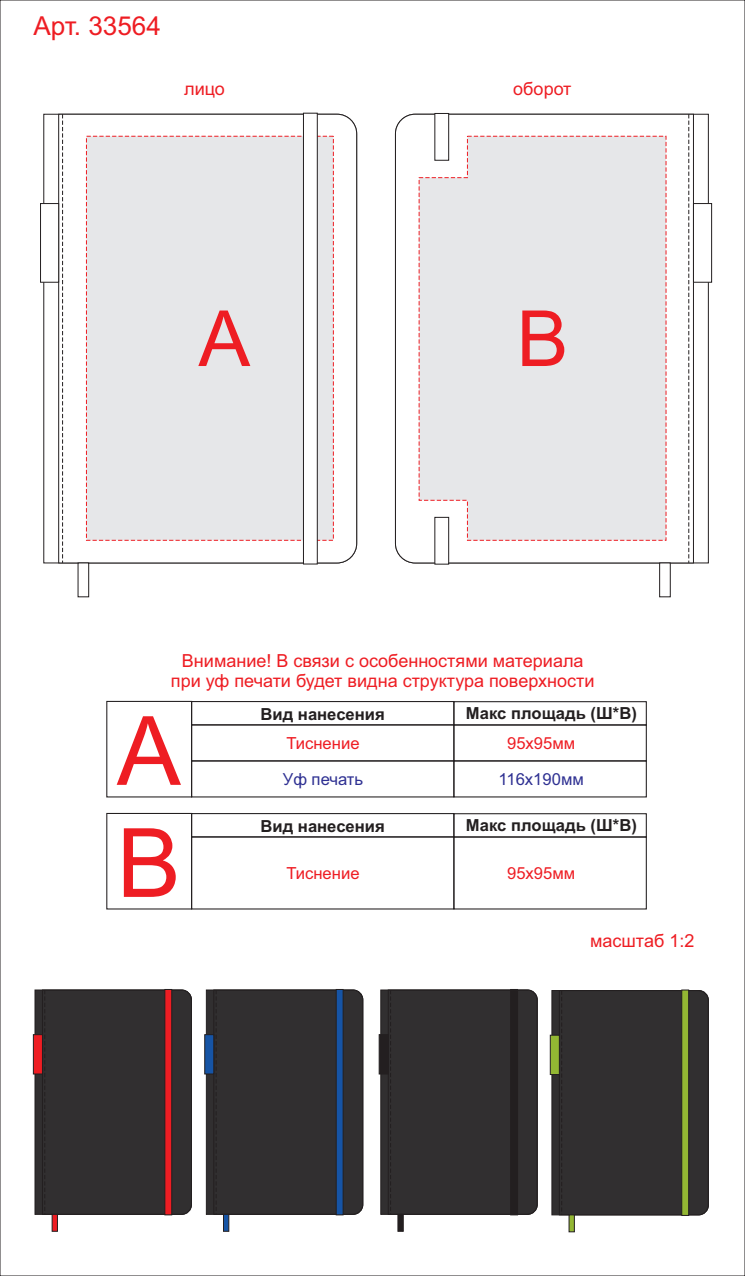
<style>
.page{position:relative;width:745px;height:1276px;background:#fff}
.page>*{position:absolute;margin:0;border:0;box-sizing:border-box;transform-origin:0 0}
.t1{font:95.78px/112px "Arial";color:#ee1d23}
.t2{font:77.47px "Arial";color:#ee1d23}
.t3{font:26.1px "Arial";color:#ee1d23}
.t4{font:18px/20.1px "Arial";color:#ee1d23;text-align:center}
.t5{font:700 16.65px "Arial";color:#231f20}
.t6{font:16.65px "Arial";color:#ee1d23}
.t7{font:16.65px "Arial";color:#2e3092}
</style>
<div class="page">
<svg style="left:63px;top:114px;width:294px;height:449px"></svg>
<svg style="left:395px;top:114px;width:293px;height:449px"></svg>
<div style="left:86px;top:136px;width:247px;height:405px;background:#e6e7e9"></div>
<svg style="left:78px;top:562px;width:11px;height:35px"></svg>
<svg style="left:658px;top:562px;width:12px;height:35px"></svg>
<div style="left:191px;top:701px;width:263px;height:24px;border:1px solid #231f20"></div>
<div style="left:191px;top:813px;width:263px;height:24px;border:1px solid #231f20"></div>
<div style="left:191px;top:724px;width:263px;height:37px;border:1px solid #231f20"></div>
<div style="left:191px;top:836px;width:263px;height:73px;border:1px solid #231f20"></div>
<div style="left:191px;top:760px;width:263px;height:37px;border:1px solid #231f20"></div>
<div style="left:453px;top:701px;width:193px;height:24px;border:1px solid #231f20"></div>
<div style="left:453px;top:813px;width:193px;height:24px;border:1px solid #231f20"></div>
<div style="left:453px;top:724px;width:193px;height:37px;border:1px solid #231f20"></div>
<div style="left:453px;top:836px;width:193px;height:73px;border:1px solid #231f20"></div>
<div style="left:453px;top:760px;width:193px;height:37px;border:1px solid #231f20"></div>
<div style="left:106px;top:701px;width:86px;height:96px;border:1px solid #231f20"></div>
<div style="left:106px;top:813px;width:86px;height:96px;border:1px solid #231f20"></div>
<div style="left:418px;top:136px;width:248px;height:405px;background:#e6e7e9"></div>
<svg style="left:303px;top:113px;width:14px;height:451px"></svg>
<svg style="left:434px;top:113px;width:15px;height:48px"></svg>
<svg style="left:434px;top:517px;width:15px;height:47px"></svg>
<svg style="left:33px;top:989px;width:159px;height:242px;background:#483d3f"></svg>
<svg style="left:204px;top:989px;width:159px;height:242px;background:#3f4044"></svg>
<svg style="left:378px;top:989px;width:159px;height:242px;background:#403e3f"></svg>
<svg style="left:549px;top:989px;width:159px;height:243px;background:#464641"></svg>
<svg style="left:40px;top:114px;width:23px;height:449px"></svg>
<svg style="left:688px;top:114px;width:23px;height:449px"></svg>
<h3 class="t3" style="left:33px;top:16px;width:129px">Арт. 33564</h3>
<p class="t4" style="left:184px;top:81px;width:42px">лицо</p>
<p class="t4" style="left:513px;top:81px;width:60px">оборот</p>
<h2 class="t2" style="left:198px;top:310px;width:53px">А</h2>
<h2 class="t2" style="left:516px;top:310px;width:53px">В</h2>
<p class="t4" style="left:171px;top:652px;width:425px">Внимание! В связи с особенностями материала при уф печати будет видна структура поверхности</p>
<h1 class="t1" style="left:117px;top:704px;width:65px">А<br>В</h1>
<p class="t5" style="left:465px;top:707px;width:172px">Макс площадь (Ш*В)</p>
<p class="t5" style="left:260px;top:708px;width:126px">Вид нанесения</p>
<p class="t6" style="left:506px;top:737px;width:70px">95х95мм</p>
<p class="t6" style="left:286px;top:737px;width:75px">Тиснение</p>
<p class="t7" style="left:498px;top:773px;width:87px">116х190мм</p>
<p class="t7" style="left:282px;top:773px;width:82px">Уф печать</p>
<p class="t5" style="left:465px;top:819px;width:172px">Макс площадь (Ш*В)</p>
<p class="t5" style="left:260px;top:820px;width:126px">Вид нанесения</p>
<p class="t6" style="left:506px;top:866px;width:70px">95х95мм</p>
<p class="t6" style="left:286px;top:866px;width:75px">Тиснение</p>
<p class="t4" style="left:589px;top:932px;width:106px">масштаб 1:2</p>
</div>
